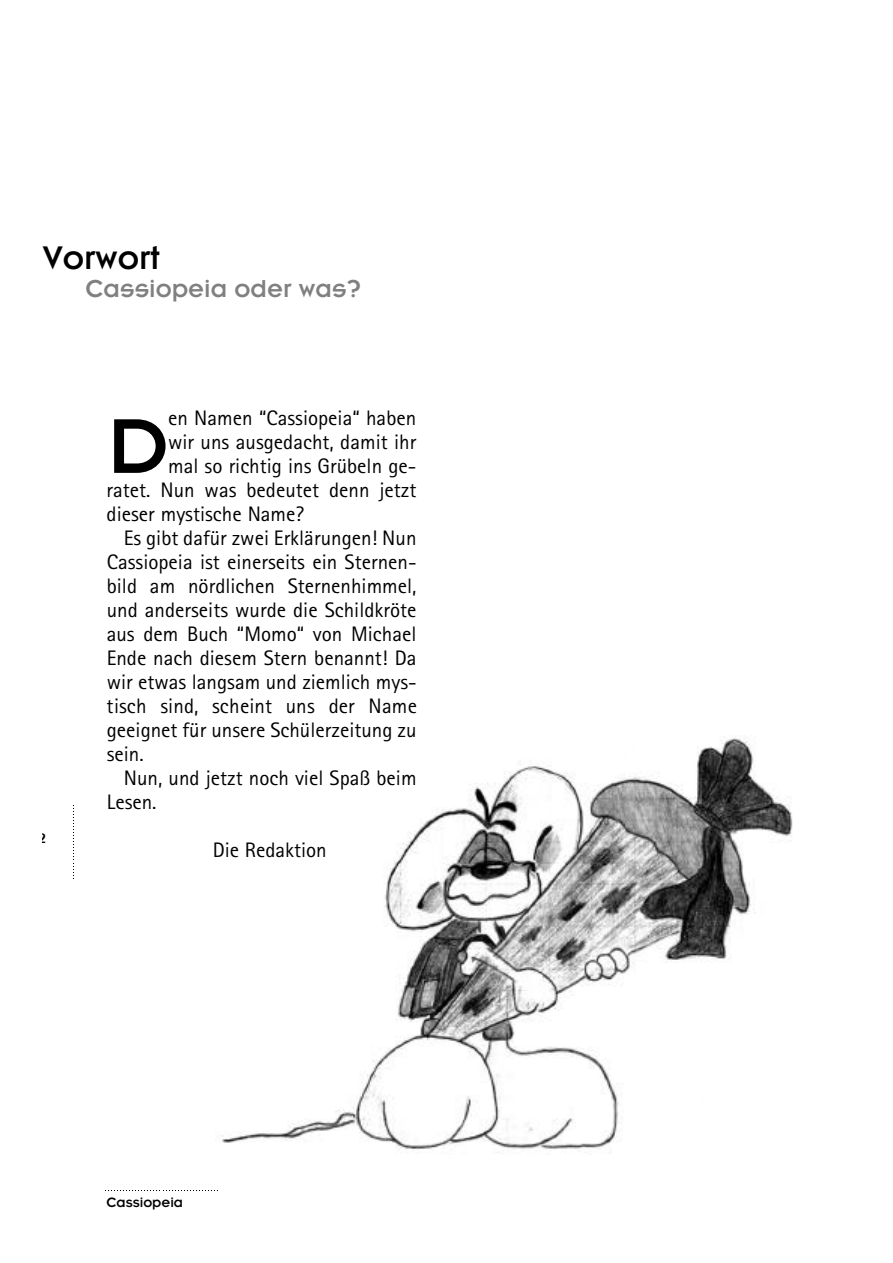
<style>
.page{position:relative;width:893px;height:1263px;background:#fff}
.page>*{position:absolute;margin:0;border:0;box-sizing:border-box;transform-origin:0 0}
.t1{font:85.35px "Insignia";color:#000}
.t2{font:36px "Insignia A";color:#000}
.t3{font:27px "Insignia A";color:#808080}
.t4{font:21px "Rotis Sans Serif";color:#000}
.t5{font:15px "Insignia";color:#000}
.t6{font:800 15px "Rotis Sans Serif";color:#000}
</style>
<div class="page">
<img style="left:215px;top:738px;width:578px;height:415px">
<svg style="left:105px;top:1190px;width:113px;height:1px"></svg>
<h2 class="t2" style="left:43px;top:246px;width:118px">Vorwort</h2>
<p class="t3" style="left:86px;top:280px;width:277px">Cassiopeia oder was?</p>
<p class="t6" style="left:38px;top:833px;width:10px">2</p>
<h1 class="t1" style="left:107px;top:419px;width:63px">D</h1>
<p class="t4" style="left:168px;top:410px;width:250px">en Namen “Cassiopeia“ haben</p>
<p class="t4" style="left:168px;top:434px;width:250px">wir uns ausgedacht, damit ihr</p>
<p class="t4" style="left:168px;top:458px;width:250px">mal so richtig ins Grübeln ge-</p>
<p class="t4" style="left:107px;top:482px;width:311px">ratet. Nun was bedeutet denn jetzt</p>
<p class="t4" style="left:107px;top:506px;width:199px">dieser mystische Name?</p>
<p class="t4" style="left:124px;top:530px;width:294px">Es gibt dafür zwei Erklärungen! Nun</p>
<p class="t4" style="left:107px;top:554px;width:311px">Cassiopeia ist einerseits ein Sternen-</p>
<p class="t4" style="left:107px;top:578px;width:311px">bild am nördlichen Sternenhimmel,</p>
<p class="t4" style="left:107px;top:602px;width:311px">und anderseits wurde die Schildkröte</p>
<p class="t4" style="left:107px;top:626px;width:311px">aus dem Buch “Momo“ von Michael</p>
<p class="t4" style="left:107px;top:650px;width:311px">Ende nach diesem Stern benannt! Da</p>
<p class="t4" style="left:107px;top:674px;width:311px">wir etwas langsam und ziemlich mys-</p>
<p class="t4" style="left:107px;top:698px;width:312px">tisch sind, scheint uns der Name</p>
<p class="t4" style="left:107px;top:722px;width:311px">geeignet für unsere Schülerzeitung zu</p>
<p class="t4" style="left:107px;top:746px;width:38px">sein.</p>
<p class="t4" style="left:124px;top:770px;width:294px">Nun, und jetzt noch viel Spaß beim</p>
<p class="t4" style="left:107px;top:794px;width:51px">Lesen.</p>
<p class="t4" style="left:213px;top:842px;width:115px">Die Redaktion</p>
<p class="t5" style="left:107px;top:1197px;width:78px">Cassiopeia</p>
</div>
